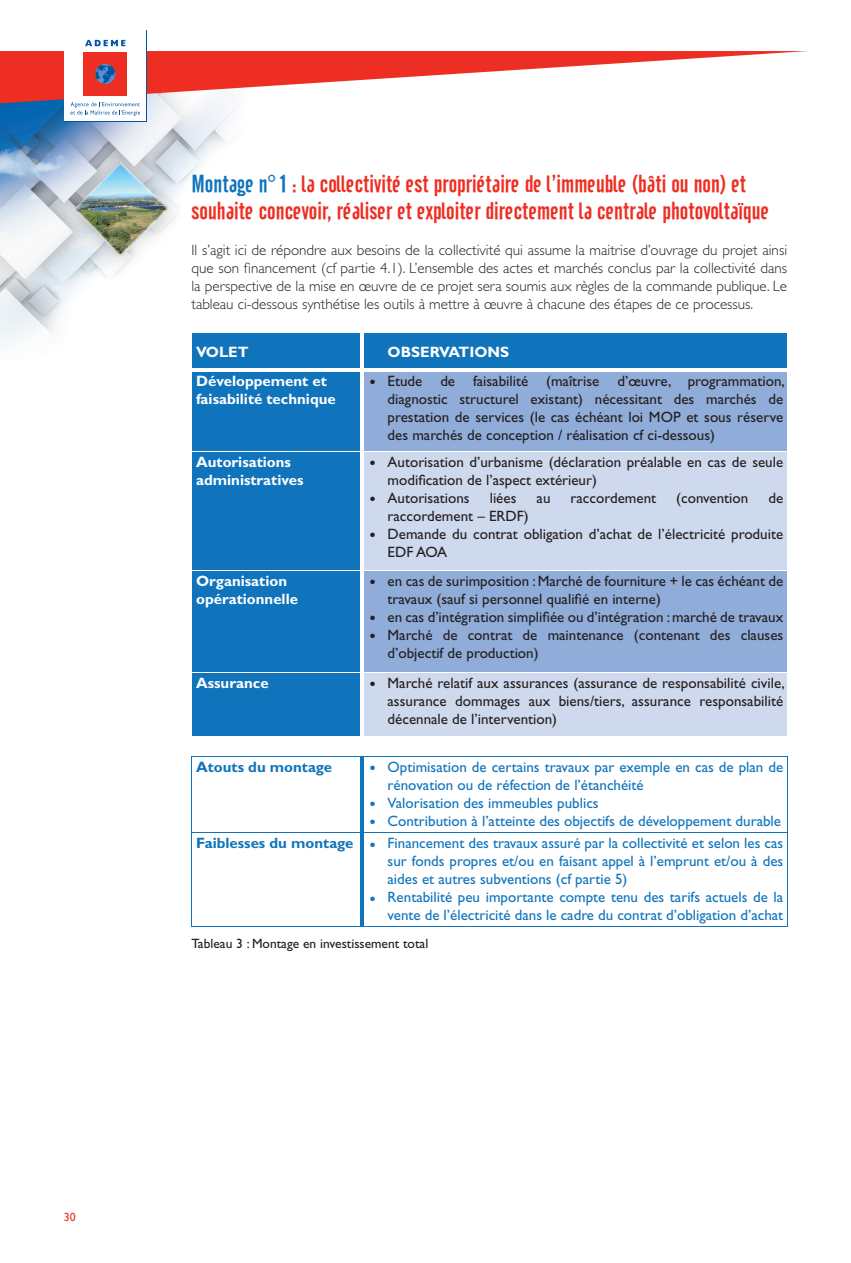
<style>
.page{position:relative;width:851px;height:1263px;background:#fff}
.page>*{position:absolute;margin:0;border:0;box-sizing:border-box;transform-origin:0 0}
.t1{font:24px/27px "Cafeta";color:#ee2e22}
.t2{font:18px/36px "Gill Sans";color:#231f20;text-align:justify}
.t3{font:18px/36px "Gill Sans";color:#1074bc}
.t4{font:15px/18px "Gill Sans";color:#231f20}
.t5{font:15px/18px "Gill Sans";color:#1074bc}
.t6{font:300 15px/18px "Gill Sans";color:#231f20;text-align:justify}
.t7{font:700 15px/18px "Gill Sans";color:#fff}
.t8{font:700 15px "Gill Sans";color:#1074bc}
.t9{font:13.5px "Gill Sans";color:#231f20}
.t10{font:12px "Gill Sans";color:#ee2e22}
.s1{color:#1074bc}
.s2{font-size:18px}
.s3{font-weight:400;font-size:18px}
</style>
<div class="page">
<img style="left:0;top:116px;width:230px;height:229px">
<div style="left:64px;top:30px;width:82px;height:91px;background:#fff"></div>
<svg style="left:0;top:40px;width:808px;height:76px"></svg>
<div style="left:192px;top:333px;width:595px;height:403px;background:#1074bc"></div>
<div style="left:192px;top:370px;width:170px;height:81px;background:#1074bc"></div>
<div style="left:363px;top:372px;width:424px;height:79px;background:#90acd8"></div>
<svg style="left:363px;top:452px;width:424px;height:284px;background:#b8c9e5"></svg>
<hr style="left:191px;top:332px;width:171px;height:1px;background:#fff">
<hr style="left:191px;top:332px;width:1px;height:38px;background:#fff">
<hr style="left:191px;top:451px;width:169px;height:1px;background:#fff">
<svg style="left:363px;top:451px;width:20px;height:1px"></svg>
<hr style="left:383px;top:451px;width:404px;height:1px;background:#fff">
<hr style="left:191px;top:570px;width:169px;height:1px;background:#fff">
<svg style="left:363px;top:570px;width:20px;height:1px"></svg>
<hr style="left:383px;top:570px;width:404px;height:1px;background:#fff">
<hr style="left:191px;top:672px;width:169px;height:1px;background:#fff">
<svg style="left:363px;top:672px;width:20px;height:1px"></svg>
<hr style="left:383px;top:672px;width:404px;height:1px;background:#fff">
<hr style="left:191px;top:756px;width:171px;height:1px;background:#1074bc">
<svg style="left:363px;top:756px;width:20px;height:1px"></svg>
<hr style="left:383px;top:756px;width:404px;height:1px;background:#1074bc">
<hr style="left:360px;top:332px;width:3px;height:37px;background:#fff">
<hr style="left:360px;top:372px;width:3px;height:79px;background:#fff">
<hr style="left:360px;top:451px;width:3px;height:119px;background:#fff">
<hr style="left:360px;top:570px;width:3px;height:102px;background:#fff">
<hr style="left:360px;top:672px;width:3px;height:64px;background:#fff">
<hr style="left:192px;top:369px;width:170px;height:3px;background:#fff">
<hr style="left:362px;top:369px;width:21px;height:3px;background:#fff">
<hr style="left:383px;top:369px;width:404px;height:3px;background:#fff">
<hr style="left:191px;top:926px;width:171px;height:1px;background:#1074bc">
<svg style="left:362px;top:926px;width:21px;height:1px"></svg>
<hr style="left:383px;top:926px;width:404px;height:1px;background:#1074bc">
<hr style="left:191px;top:756px;width:1px;height:76px;background:#1074bc">
<hr style="left:191px;top:833px;width:1px;height:93px;background:#1074bc">
<hr style="left:787px;top:756px;width:1px;height:76px;background:#1074bc">
<hr style="left:787px;top:833px;width:1px;height:93px;background:#1074bc">
<hr style="left:191px;top:832px;width:169px;height:1px;background:#1074bc">
<svg style="left:363px;top:832px;width:20px;height:1px"></svg>
<hr style="left:383px;top:832px;width:404px;height:1px;background:#1074bc">
<hr style="left:360px;top:756px;width:3px;height:77px;background:#1074bc">
<hr style="left:360px;top:833px;width:3px;height:93px;background:#1074bc">
<p class="t10" style="left:64px;top:1210px;width:13px">30</p>
<h1 class="t1" style="left:191px;top:170px;width:579px"><span class="s1">A.70*$"#7C#D#</span>E#/*#-.//"-0&amp;1&amp;02#"(0#9+.9+&amp;20*&amp;+"#'"#/)&amp;88"%;/"#F;G0&amp;#.%#7.7H#"0# (.%=*&amp;0"#-.7-"1.&amp;+3#+2*/&amp;("+#"0#",9/.&amp;0"+#'&amp;+"-0"8"70#/*#-"70+*/"#9=.0.1./0*&gt;?%"</h1>
<p class="t6" style="left:191px;top:241px;width:597px">Il s’agit ici de répondre aux besoins de la collectivité qui assume la maitrise d’ouvrage du projet ainsi que son financement (cf partie 4.1). L’ensemble des actes et marchés conclus par la collectivité dans la perspective de la mise en œuvre de ce projet sera soumis aux règles de la commande publique. Le tableau ci-dessous synthétise les outils à mettre à œuvre à chacune des étapes de ce processus.</p>
<p class="t7" style="left:196px;top:343px;width:54px">VOLET</p>
<p class="t7" style="left:387px;top:343px;width:123px">OBSERVATIONS</p>
<p class="t7" style="left:196px;top:372px;width:141px">Développement et faisabilité technique</p>
<p class="t4" style="left:387px;top:372px;width:398px;text-align:justify;text-indent:-18px"><span class="s2">•</span> Etude de faisabilité (maîtrise d’œuvre, programmation, diagnostic structurel existant) nécessitant des marchés de prestation de services (le cas échéant loi MOP et sous réserve des marchés de conception / réalisation cf ci-dessous)</p>
<p class="t7" style="left:196px;top:453px;width:109px">Autorisations administratives</p>
<p class="t2" style="left:369px;top:445px;width:8px">• • •</p>
<p class="t4" style="left:387px;top:453px;width:397px">Autorisation d’urbanisme (déclaration préalable en cas de seule modification de l’aspect extérieur)<br>Autorisations</p>
<p class="t4" style="left:489px;top:489px;width:28px">liées</p>
<p class="t4" style="left:536px;top:489px;width:15px">au</p>
<p class="t4" style="left:570px;top:489px;width:87px">raccordement</p>
<p class="t4" style="left:676px;top:489px;width:73px">(convention</p>
<p class="t4" style="left:768px;top:489px;width:16px">de</p>
<p class="t4" style="left:387px;top:507px;width:397px">raccordement – ERDF)<br>Demande du contrat obligation d’achat de l’électricité produite<br>EDF AOA</p>
<p class="t7" style="left:196px;top:572px;width:103px">Organisation opérationnelle</p>
<p class="t2" style="left:369px;top:564px;width:8px">• •</p>
<p class="t2" style="left:369px;top:618px;width:8px">•</p>
<p class="t4" style="left:387px;top:572px;width:397px">en cas de surimposition : Marché de fourniture + le cas échéant de travaux (sauf si personnel qualifié en interne)<br>en cas d’intégration simplifiée ou d’intégration : marché de travaux Marché de contrat de maintenance (contenant des clauses d’objectif de production)</p>
<p class="t7" style="left:196px;top:674px;width:74px">Assurance</p>
<p class="t4" style="left:387px;top:674px;width:398px;text-align:justify;text-indent:-18px"><span class="s2">•</span> Marché relatif aux assurances (assurance de responsabilité civile, assurance dommages aux biens/tiers, assurance responsabilité décennale de l’intervention)</p>
<p class="t8" style="left:196px;top:758px;width:137px">Atouts du montage</p>
<p class="t3" style="left:369px;top:750px;width:8px">• •</p>
<p class="t3" style="left:369px;top:804px;width:8px">•</p>
<p class="t5" style="left:387px;top:758px;width:397px">Optimisation de certains travaux par exemple en cas de plan de rénovation ou de réfection de l’étanchéité<br>Valorisation des immeubles publics<br>Contribution à l’atteinte des objectifs de développement durable</p>
<p class="t8" style="left:196px;top:834px;width:181px">Faiblesses du montage <span class="s3">•</span></p>
<p class="t3" style="left:369px;top:881px;width:8px">•</p>
<p class="t5" style="left:387px;top:834px;width:397px">Financement des travaux assuré par la collectivité et selon les cas sur fonds propres et/ou en faisant appel à l’emprunt et/ou à des aides et autres subventions (cf partie 5)<br>Rentabilité peu importante compte tenu des tarifs actuels de la vente de l’électricité dans le cadre du contrat d’obligation d’achat</p>
<p class="t9" style="left:191px;top:936px;width:238px">Tableau 3 : Montage en investissement total</p>
</div>
